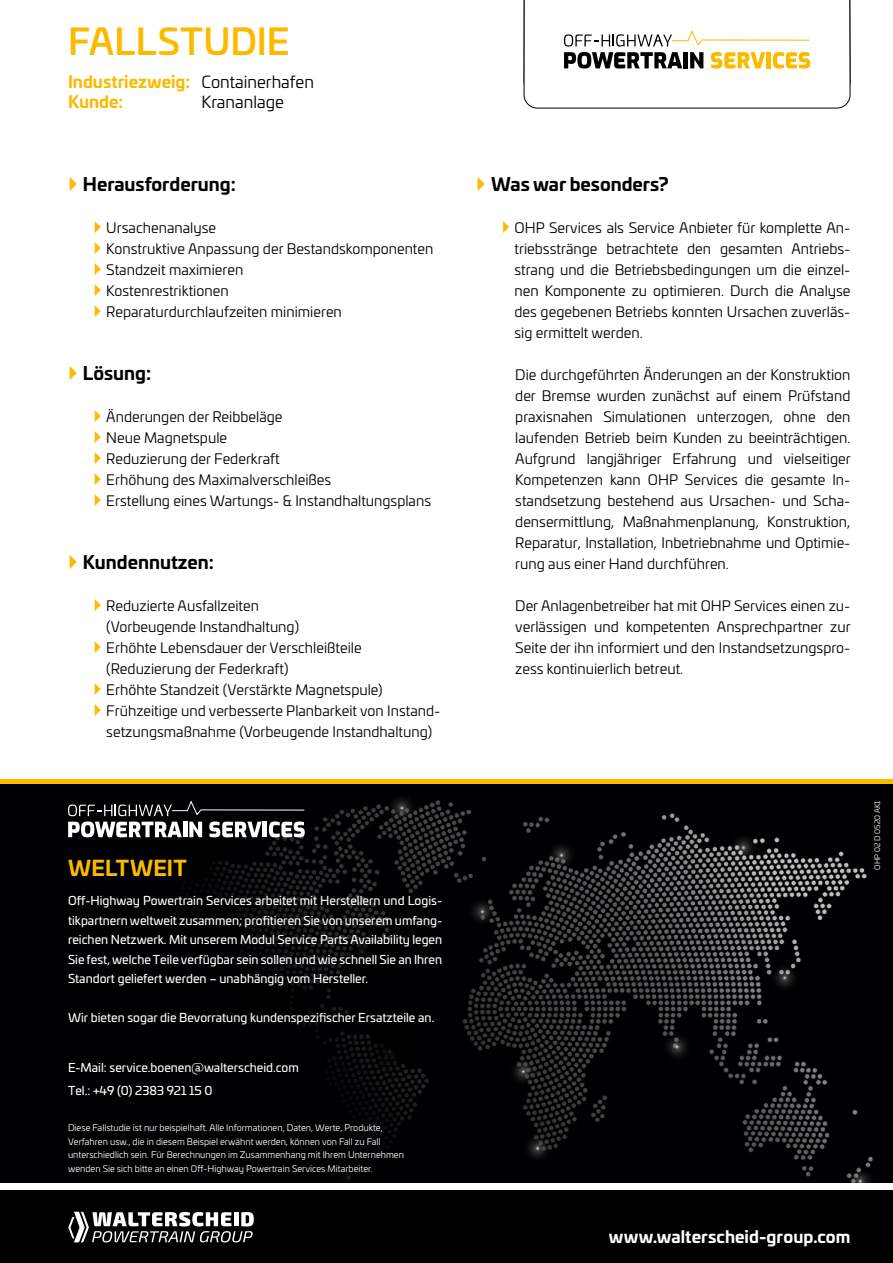
<style>
.page{position:relative;width:893px;height:1263px;background:#fff}
.page>*{position:absolute;margin:0;border:0;box-sizing:border-box;transform-origin:0 0}
.t1{font:500 36px "Univia Pro";letter-spacing:.01em;color:#fbba00}
.t2{font:700 21px "Univia Pro";letter-spacing:.01em;color:#fbba00}
.t3{font:700 18px "Univia Pro";color:#000}
.t4{font:700 16.5px "Univia Pro";color:#fbba00}
.t5{font:700 16.5px "Univia Pro";color:#fff}
.t6{font:16.5px "Univia Pro";color:#000}
.Fließtext_9_5_13{font:14.25px/21px "Univia Pro";color:#000}
.t7{font:12px/19.5px "Univia Pro";color:#fff;text-align:justify}
.t8{font:9px/13.8px "Univia Pro";color:#fff}
.t9{font:7.5px "Univia Pro";letter-spacing:.005em;color:#fff}
.s1{font-weight:400;color:#000}
</style>
<div class="page">
<img style="left:0;top:784px;width:893px;height:398px">
<svg style="left:524px;top:0;width:326px;height:108px"></svg>
<div style="left:0;top:1191px;width:893px;height:72px;background:#000"></div>
<svg style="left:68px;top:1212px;width:186px;height:30px"></svg>
<div style="left:0;top:779px;width:893px;height:5px;background:#fbba00"></div>
<svg style="left:68px;top:800px;width:237px;height:37px"></svg>
<h1 class="t1" style="left:68px;top:14px;width:223px">FALLSTUDIE</h1>
<p class="t4" style="left:68px;top:69px;width:247px">Industriezweig: <span class="s1">Containerhafen</span></p>
<p class="t4" style="left:68px;top:88px;width:57px">Kunde:</p>
<p class="t6" style="left:202px;top:90px;width:84px">Krananlage</p>
<p class="t3" style="left:83px;top:170px;width:154px">Herausforderung:</p>
<p class="Fließtext_9_5_13" style="left:106px;top:216px;width:111px">Ursachenanalyse</p>
<p class="Fließtext_9_5_13" style="left:106px;top:237px;width:329px">Konstruktive Anpassung der Bestandskomponenten</p>
<p class="Fließtext_9_5_13" style="left:106px;top:258px;width:139px">Standzeit maximieren</p>
<p class="Fließtext_9_5_13" style="left:106px;top:279px;width:124px">Kostenrestriktionen</p>
<p class="Fließtext_9_5_13" style="left:106px;top:300px;width:237px">Reparaturdurchlaufzeiten minimieren</p>
<p class="t3" style="left:83px;top:359px;width:70px">Lösung:</p>
<p class="Fließtext_9_5_13" style="left:106px;top:405px;width:178px">Änderungen der Reibbeläge</p>
<p class="Fließtext_9_5_13" style="left:106px;top:426px;width:122px">Neue Magnetspule</p>
<p class="Fließtext_9_5_13" style="left:106px;top:447px;width:175px">Reduzierung der Federkraft</p>
<p class="Fließtext_9_5_13" style="left:106px;top:468px;width:226px">Erhöhung des Maximalverschleißes</p>
<p class="Fließtext_9_5_13" style="left:106px;top:489px;width:326px">Erstellung eines Wartungs- &amp; Instandhaltungsplans</p>
<p class="t3" style="left:83px;top:548px;width:133px">Kundennutzen:</p>
<p class="Fließtext_9_5_13" style="left:106px;top:594px;width:194px">Reduzierte Ausfallzeiten (Vorbeugende Instandhaltung)</p>
<p class="Fließtext_9_5_13" style="left:106px;top:636px;width:257px">Erhöhte Lebensdauer der Verschleißteile (Reduzierung der Federkraft)</p>
<p class="Fließtext_9_5_13" style="left:106px;top:678px;width:278px">Erhöhte Standzeit (Verstärkte Magnetspule)</p>
<p class="Fließtext_9_5_13" style="left:106px;top:699px;width:336px">Frühzeitige und verbesserte Planbarkeit von Instand&shy;setzungsmaßnahme (Vorbeugende Instandhaltung)</p>
<h2 class="t2" style="left:68px;top:851px;width:120px">WELTWEIT</h2>
<p class="t7" style="left:68px;top:890px;width:376px">Off-Highway Powertrain Services arbeitet mit Herstellern und Logis&shy;tikpartnern weltweit zusammen; profitieren Sie von unserem umfang&shy;reichen Netzwerk. Mit unserem Modul Service Parts Availability legen Sie fest, welche Teile verfügbar sein sollen und wie schnell Sie an Ihren Standort geliefert werden – unabhängig vom Hersteller.</p>
<p class="t7" style="left:68px;top:1007px;width:368px">Wir bieten sogar die Bevorratung kundenspezifischer Ersatzteile an.</p>
<p class="t7" style="left:68px;top:1056px;width:232px;line-height:22.5px">E-Mail: service.boenen@walterscheid.com<br>Tel.: +49 (0) 2383 921 15 0</p>
<p class="t8" style="left:68px;top:1120px;width:337px">Diese Fallstudie ist nur beispielhaft. Alle Informationen, Daten, Werte, Produkte, Verfahren usw., die in diesem Beispiel erwähnt werden, können von Fall zu Fall unterschiedlich sein. Für Berechnungen im Zusammenhang mit Ihrem Unternehmen wenden Sie sich bitte an einen Off-Highway Powertrain Services Mitarbeiter.</p>
<p class="t3" style="left:491px;top:170px;width:179px">Was war besonders?</p>
<p class="Fließtext_9_5_13" style="left:514px;top:216px;width:337px;text-align:justify">OHP Services als Service Anbieter für komplette An&shy;triebsstränge betrachtete den gesamten Antriebs&shy;strang und die Betriebsbedingungen um die einzel&shy;nen Komponente zu optimieren. Durch die Analyse des gegebenen Betriebs konnten Ursachen zuverläs&shy;sig ermittelt werden.</p>
<p class="Fließtext_9_5_13" style="left:515px;top:363px;width:337px;text-align:justify">Die durchgeführten Änderungen an der Konstruktion der Bremse wurden zunächst auf einem Prüfstand praxisnahen Simulationen unterzogen, ohne den laufenden Betrieb beim Kunden zu beeinträchtigen.<br>Aufgrund langjähriger Erfahrung und vielseitiger Kompetenzen kann OHP Services die gesamte In&shy;standsetzung bestehend aus Ursachen- und Scha&shy;densermittlung, Maßnahmenplanung, Konstruktion, Reparatur, Installation, Inbetriebnahme und Optimie&shy;rung aus einer Hand durchführen.</p>
<p class="Fließtext_9_5_13" style="left:515px;top:594px;width:337px;text-align:justify">Der Anlagenbetreiber hat mit OHP Services einen zu&shy;verlässigen und kompetenten Ansprechpartner zur Seite der ihn informiert und den Instandsetzungspro&shy;zess kontinuierlich betreut.</p>
<p class="t9" style="left:872px;top:870px;width:71px;rotate:-90deg">OHP 02 D 0520 AK1</p>
<p class="t5" style="left:609px;top:1223px;width:243px">www.walterscheid-group.com</p>
</div>
